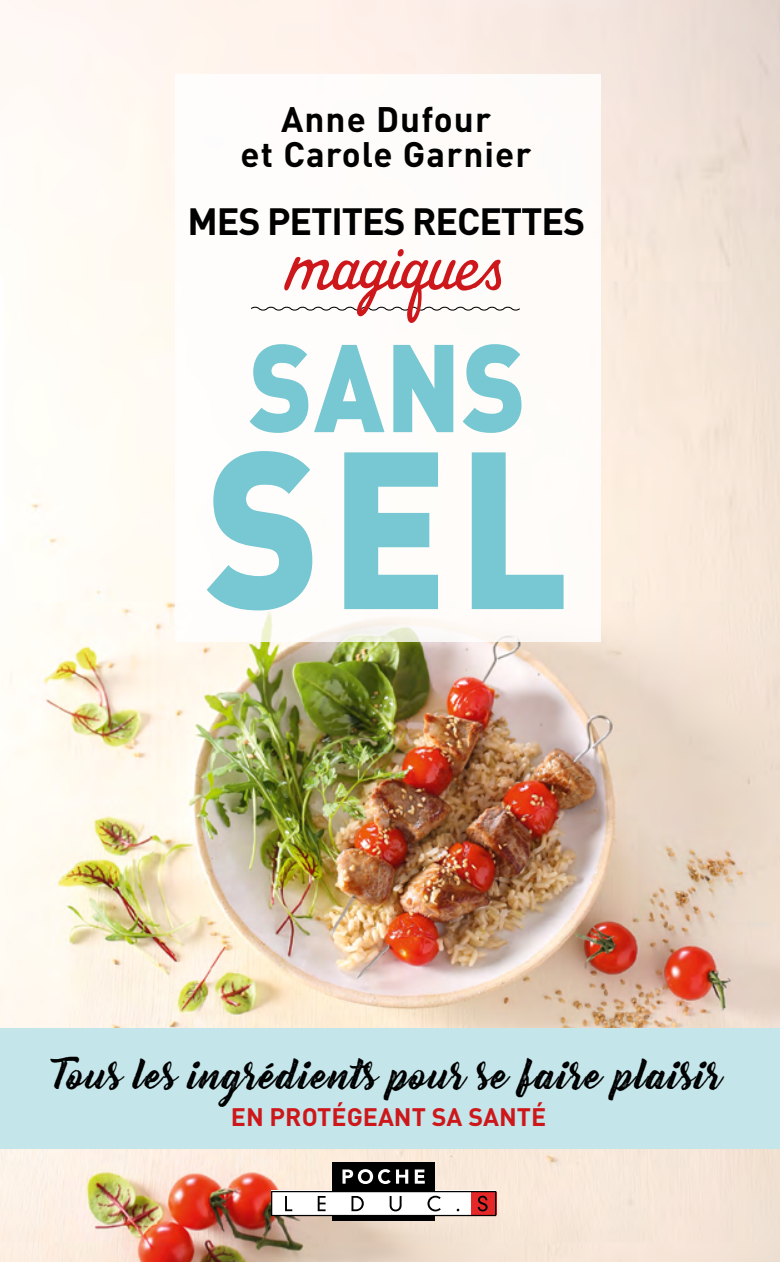
<style>
.page{position:relative;width:780px;height:1262px;background:#fff}
.page>*{position:absolute;margin:0;border:0;box-sizing:border-box;transform-origin:0 0}
.t1{font:900 220px "DIN";color:#77c8d2;scale:.88 1}
.t2{font:900 122.5px "DIN";color:#77c8d2;scale:.88 1}
.t3{font:82.25px "CC Merry Melody Piano";color:#cd171a}
.t4{font:37.5px "Bernadette Rough";letter-spacing:.03em;color:#000}
.t5{font:700 37.5px "DIN";letter-spacing:-.03em;color:#000}
.t6{font:700 35px/35px "DIN";letter-spacing:.03em;color:#000;text-align:center}
.t7{font:700 25px "DIN";color:#cd171a}
</style>
<div class="page">
<hr style="left:0;top:0;width:1px;height:1261px;background:#77c8d2">
<img style="left:1px;top:0;width:779px;height:1261px">
<svg style="left:175px;top:74px;width:425px;height:567px"></svg>
<hr style="left:0;top:275px;width:2px;height:271px;background:#fff">
<div style="left:1px;top:1028px;width:779px;height:121px;background:#c4e5ea"></div>
<div style="left:271px;top:1190px;width:224px;height:25px;background:#fff"></div>
<div style="left:471px;top:1192px;width:25px;height:22px;background:#e52727"></div>
<svg style="left:285px;top:1196px;width:7px;height:15px"></svg>
<svg style="left:318px;top:1196px;width:7px;height:15px"></svg>
<svg style="left:351px;top:1196px;width:13px;height:15px"></svg>
<svg style="left:389px;top:1196px;width:12px;height:15px"></svg>
<svg style="left:427px;top:1195px;width:14px;height:16px"></svg>
<svg style="left:477px;top:1195px;width:10px;height:16px"></svg>
<div style="left:271px;top:1190px;width:225px;height:26px;border:1px solid #000"></div>
<div style="left:332px;top:1162px;width:103px;height:29px;background:#000"></div>
<svg style="left:342px;top:1169px;width:66px;height:14px"></svg>
<svg style="left:415px;top:1169px;width:10px;height:14px"></svg>
<div style="left:332px;top:1215px;width:103px;height:5px;background:#000"></div>
<svg style="left:250px;top:305px;width:271px;height:7px"></svg>
<p class="t6" style="left:241px;top:100px;width:292px">Anne Dufour<br>et Carole Garnier</p>
<p class="t5" style="left:187px;top:197px;width:399px">MES PETITES RECETTES</p>
<h3 class="t3" style="left:286px;top:213px;width:220px">magiques</h3>
<h2 class="t2" style="left:249px;top:306px;width:316px">SANS</h2>
<h1 class="t1" style="left:206px;top:382px;width:414px">SEL</h1>
<p class="t4" style="left:54px;top:1044px;width:670px">Tous les ingrédients pour se faire plaisir</p>
<p class="t7" style="left:231px;top:1100px;width:317px">EN PROTÉGEANT SA SANTÉ</p>
</div>
